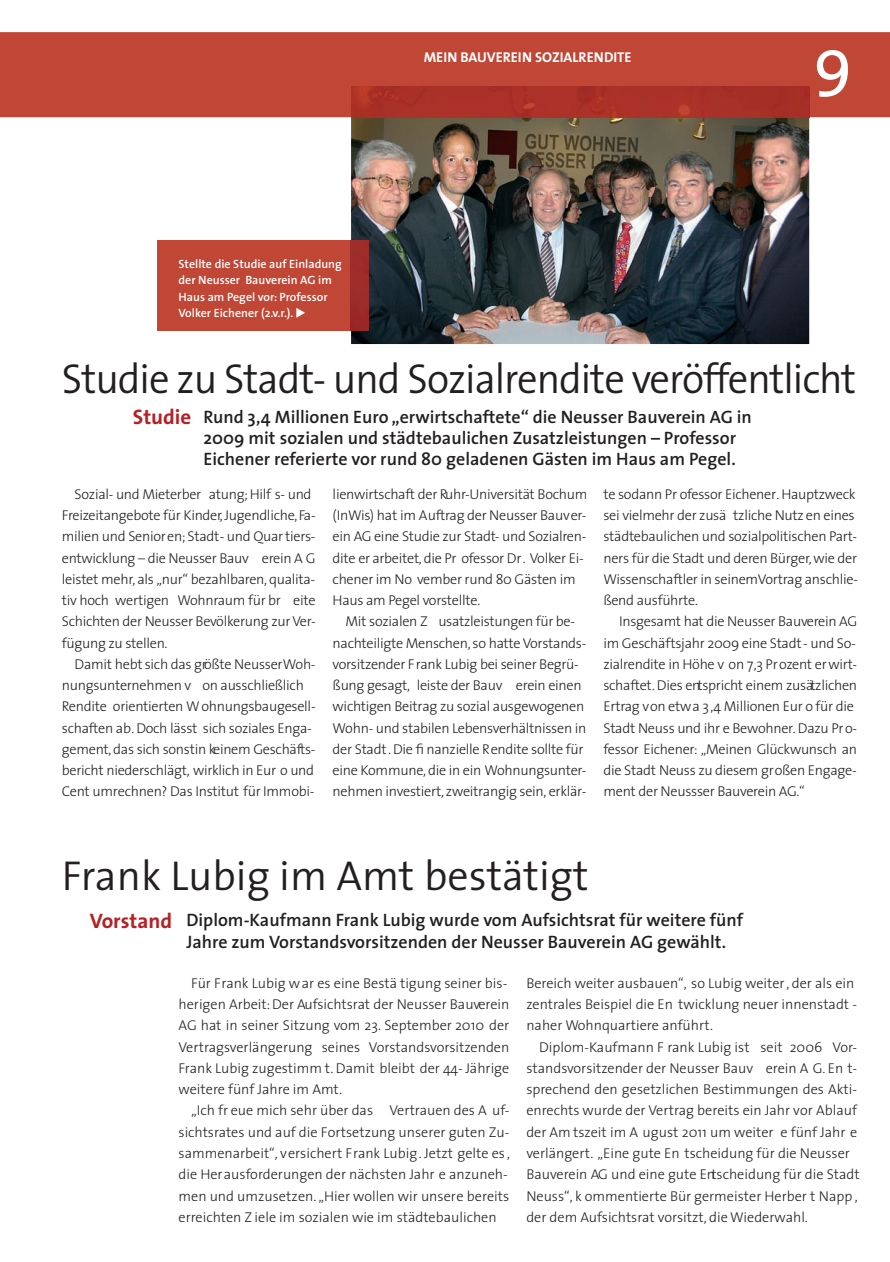
<style>
.page{position:relative;width:890px;height:1262px;background:#fff}
.page>*{position:absolute;margin:0;border:0;box-sizing:border-box;transform-origin:0 0}
.t1{font:67.5px "The Sans Caps";color:#fff}
.t2{font:300 42px "The Sans";letter-spacing:-.025em;color:#231f20}
.t3{font:300 42px "The Sans";color:#231f20}
.t4{font:700 21px "The Sans";color:#b62024}
.t5{font:600 18px/21px "The Sans";color:#231f20}
.t6{font:300 14.25px/21.3px "The Sans";letter-spacing:-.02em;color:#231f20}
.t7{font:300 14.25px/21.3px "The Sans";color:#231f20}
.t8{font:700 14.25px "The Sans";color:#fff}
.t9{font:600 12px/16.5px "The Sans";color:#fff}
</style>
<div class="page">
<img style="left:351px;top:117px;width:458px;height:227px">
<svg style="left:0;top:32px;width:890px;height:85px;background:#bb4232"></svg>
<div style="left:157px;top:240px;width:194px;height:91px;background:#c04635"></div>
<div style="left:351px;top:240px;width:17px;height:91px;background:#9d2c2a"></div>
<p class="t9" style="left:179px;top:255px;width:165px">Stellte die Studie auf Einladung der Neusser Bauverein AG im<br>Haus am Pegel vor: Professor<br>Volker Eichener (2.v.r.).</p>
<p class="t8" style="left:424px;top:46px;width:209px">MEIN BAUVEREIN SOZIALRENDITE</p>
<h1 class="t1" style="left:813px;top:17px;width:41px">9</h1>
<h2 class="t2" style="left:62px;top:344px;width:796px">Studie zu Stadt- und Sozialrendite veröffentlicht</h2>
<h3 class="t4" style="left:133px;top:400px;width:60px">Studie</h3>
<p class="t5" style="left:203px;top:406px;width:550px">Rund 3,4 Millionen Euro „erwirtschaftete“ die Neusser Bauverein AG in<br>2009 mit sozialen und städtebaulichen Zusatzleistungen – Professor<br>Eichener referierte vor rund 80 geladenen Gästen im Haus am Pegel.</p>
<p class="t6" style="left:62px;top:483px;width:255px;text-indent:13px">Sozial- und Mieterber atung; Hilf s- und Freizeitangebote für Kinder, Jugendliche, Fa&shy;milien und Senioren; Stadt- und Quar tiers&shy;entwicklung – die Neusser Bauv erein A G leistet mehr, als „nur“ bezahlbaren, qualita&shy;tiv hoch wertigen Wohnraum für br eite Schichten der Neusser Bevölkerung zur Ver&shy;fügung zu stellen.</p>
<p class="t6" style="left:62px;top:653px;width:255px;text-indent:13px">Damit hebt sich das größte Neusser Woh&shy;nungsunternehmen v on ausschließlich Rendite orientierten W ohnungsbaugesell&shy;schaften ab. Doch lässt sich soziales Enga&shy;gement, das sich sonstin keinem Geschäfts&shy;bericht niederschlägt, wirklich in Eur o und Cent umrechnen? Das Institut für Immobi-</p>
<p class="t6" style="left:333px;top:483px;width:256px">lienwirtschaft der Ruhr-Universität Bochum (InWis) hat im Auftrag der Neusser Bauver&shy;ein AG eine Studie zur Stadt- und Sozialren&shy;dite er arbeitet, die Pr ofessor Dr. Volker Ei&shy;chener im No vember rund 80 Gästen im Haus am Pegel vorstellte.</p>
<p class="t6" style="left:333px;top:610px;width:255px;text-align:center">Mit sozialen Z usatzleistungen für be&shy;nachteiligte Menschen, so hatte Vorstands&shy;vorsitzender Frank Lubig bei seiner Begrü&shy;ßung gesagt, leiste der Bauv erein einen wichtigen Beitrag zu sozial ausgewogenen Wohn- und stabilen Lebensverhältnissen in der Stadt . Die fi nanzielle Rendite sollte für eine Kommune, die in ein Wohnungsunter&shy;nehmen investiert, zweitrangig sein, erklär-</p>
<p class="t6" style="left:603px;top:483px;width:256px">te sodann Pr ofessor Eichener. Hauptzweck sei vielmehr der zusä tzliche Nutz en eines städtebaulichen und sozialpolitischen Part&shy;ners für die Stadt und deren Bürger, wie der Wissenschaftler in seinem Vortrag anschlie&shy;ßend ausführte.</p>
<p class="t6" style="left:603px;top:610px;width:255px;text-indent:16px">Insgesamt hat die Neusser Bauverein AG im Geschäftsjahr 2009 eine Stadt - und So&shy;zialrendite in Höhe v on 7,3 Prozent er wirt&shy;schaftet. Dies entspricht einem zusätzlichen Ertrag von etwa 3,4 Millionen Eur o für die Stadt Neuss und ihr e Bewohner. Dazu Pr o&shy;fessor Eichener: „Meinen Glückwunsch an die Stadt Neuss zu diesem großen Engage&shy;ment der Neussser Bauverein AG.“</p>
<h2 class="t3" style="left:62px;top:841px;width:528px">Frank Lubig im Amt bestätigt</h2>
<p class="t5" style="left:186px;top:909px;width:558px">Diplom-Kaufmann Frank Lubig wurde vom Aufsichtsrat für weitere fünf<br>Jahre zum Vorstandsvorsitzenden der Neusser Bauverein AG gewählt.</p>
<h3 class="t4" style="left:90px;top:903px;width:84px">Vorstand</h3>
<p class="t7" style="left:179px;top:972px;width:332px;text-indent:13px">Für Frank Lubig w ar es eine Bestä tigung seiner bis&shy;herigen Arbeit: Der Aufsichtsrat der Neusser Bauverein AG hat in seiner Sitzung vom 23. September 2010 der Vertragsverlängerung seines Vorstandsvorsitzenden Frank Lubig zugestimm t. Damit bleibt der 44- Jährige weitere fünf Jahre im Amt.</p>
<p class="t7" style="left:179px;top:1099px;width:333px;text-indent:13px">„Ich fr eue mich sehr über das Vertrauen des A uf&shy;sichtsrates und auf die Fortsetzung unserer guten Zu&shy;sammenarbeit“, versichert Frank Lubig. Jetzt gelte es , die Herausforderungen der nächsten Jahr e anzuneh&shy;men und umzusetzen. „Hier wollen wir unsere bereits erreichten Z iele im sozialen wie im städtebaulichen</p>
<p class="t7" style="left:526px;top:972px;width:332px">Bereich weiter ausbauen“, so Lubig weiter , der als ein zentrales Beispiel die En twicklung neuer innenstadt - naher Wohnquartiere anführt.</p>
<p class="t7" style="left:526px;top:1035px;width:335px;text-indent:13px">Diplom-Kaufmann F rank Lubig ist seit 2006 Vor&shy;standsvorsitzender der Neusser Bauv erein A G. En t&shy;sprechend den gesetzlichen Bestimmungen des Akti&shy;enrechts wurde der Vertrag bereits ein Jahr vor Ablauf der Am tszeit im A ugust 2011 um weiter e fünf Jahr e verlängert. „Eine gute En tscheidung für die Neusser Bauverein AG und eine gute Entscheidung für die Stadt Neuss“, k ommentierte Bür germeister Herber t Napp , der dem Aufsichtsrat vorsitzt, die Wiederwahl.</p>
</div>
